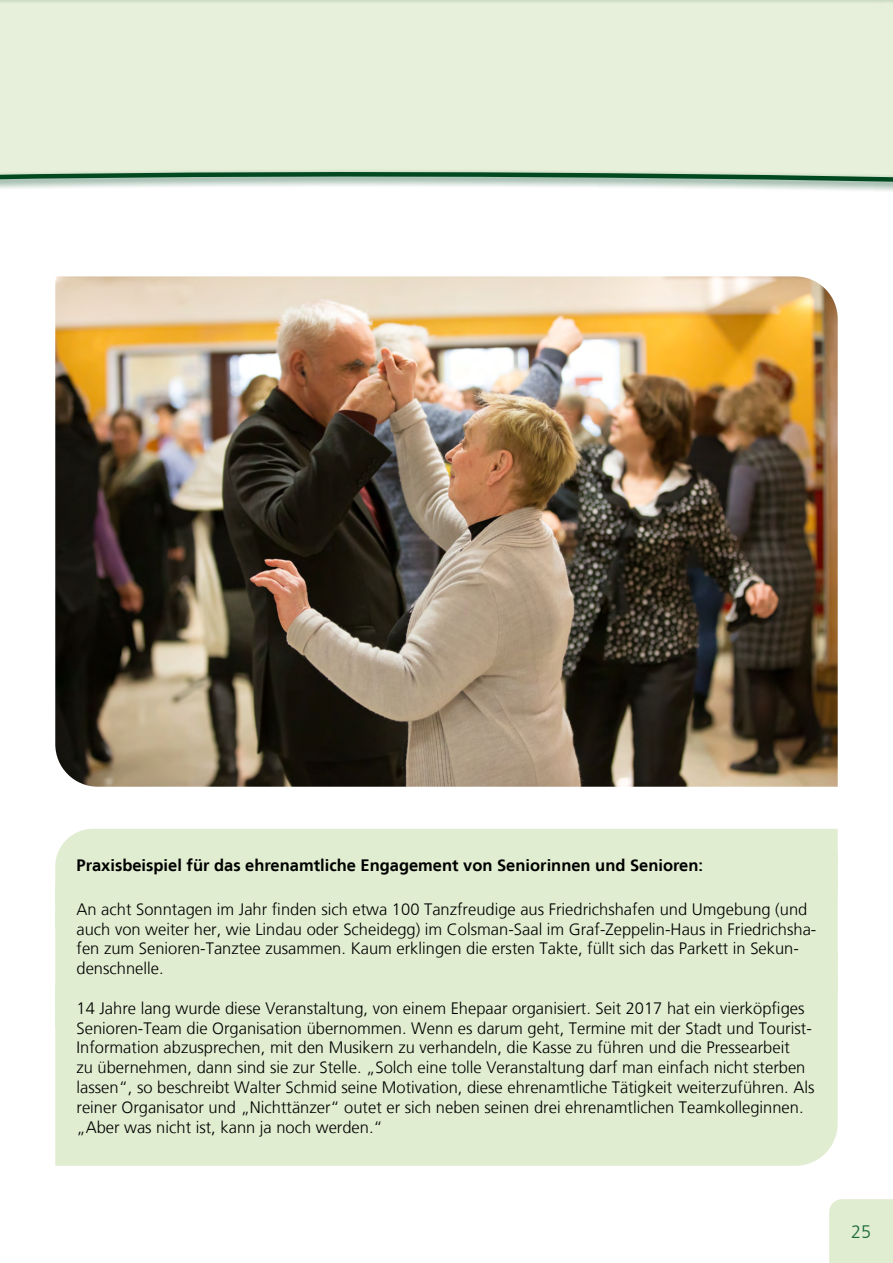
<style>
.page{position:relative;width:893px;height:1263px;background:#fff}
.page>*{position:absolute;margin:0;border:0;box-sizing:border-box;transform-origin:0 0}
.t1{font:300 18px "Frutiger LT";color:#196837}
.Praxisbeispiel{font:300 16.5px/19.8px "Frutiger LT";color:#000}
.t2{font:700 16.5px "Frutiger LT";color:#000}
</style>
<div class="page">
<svg style="left:0;top:0;width:893px;height:191px"></svg>
<div style="left:829px;top:1199px;width:64px;height:64px;background:#e0edd0"></div>
<img style="left:55px;top:276px;width:783px;height:511px">
<div style="left:58px;top:829px;width:780px;height:24px;background:#e0edd0"></div>
<div style="left:55px;top:853px;width:783px;height:20px;background:#e0edd0"></div>
<div style="left:55px;top:873px;width:783px;height:79px;background:#e0edd0"></div>
<div style="left:55px;top:952px;width:783px;height:20px;background:#e0edd0"></div>
<div style="left:55px;top:972px;width:783px;height:194px;background:#e0edd0"></div>
<p class="t2" style="left:77px;top:855px;width:628px">Praxisbeispiel für das ehrenamtliche Engagement von Seniorinnen und Senioren:</p>
<p class="Praxisbeispiel" style="left:77px;top:899px;width:741px">An acht Sonntagen im Jahr finden sich etwa 100 Tanzfreudige aus Friedrichshafen und Umgebung (und auch von weiter her, wie Lindau oder Scheidegg) im Colsman-Saal im Graf-Zeppelin-Haus in Friedrichsha&shy;fen zum Senioren-Tanztee zusammen. Kaum erklingen die ersten Takte, füllt sich das Parkett in Sekun&shy;denschnelle.</p>
<p class="Praxisbeispiel" style="left:77px;top:998px;width:739px">14 Jahre lang wurde diese Veranstaltung, von einem Ehepaar organisiert. Seit 2017 hat ein vierköpfiges Senioren-Team die Organisation übernommen. Wenn es darum geht, Termine mit der Stadt und Tourist-Information abzusprechen, mit den Musikern zu verhandeln, die Kasse zu führen und die Pressearbeit<br>zu übernehmen, dann sind sie zur Stelle. „Solch eine tolle Veranstaltung darf man einfach nicht sterben lassen“, so beschreibt Walter Schmid seine Motivation, diese ehrenamtliche Tätigkeit weiterzuführen. Als reiner Organisator und „Nichttänzer“ outet er sich neben seinen drei ehrenamtlichen Teamkolleginnen. „Aber was nicht ist, kann ja noch werden.“</p>
<p class="t1" style="left:851px;top:1221px;width:22px">25</p>
</div>
